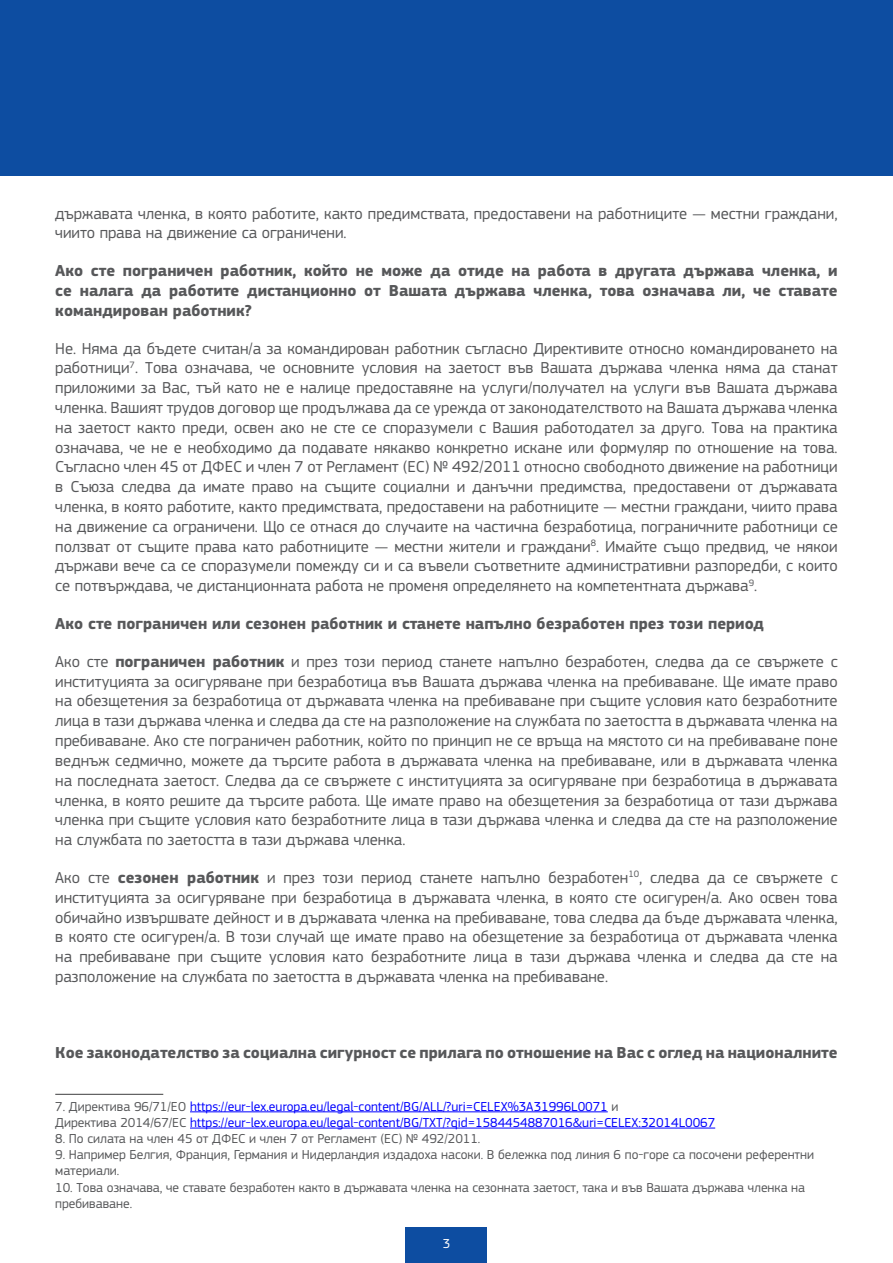
<style>
.page{position:relative;width:893px;height:1263px;background:#fff}
.page>*{position:absolute;margin:0;border:0;box-sizing:border-box;transform-origin:0 0}
.Normal__Web{font:16.5px/19.8px "EC Square Sans Pro";color:#57585a;text-align:justify}
.Normal__Web-2{font:700 16.5px/19.8px "EC Square Sans Pro";color:#57585a;text-align:justify}
.Footnote_text{font:13.5px/16.2px "EC Square Sans Pro";color:#57585a}
.Footnote_text-2{font:13.5px "EC Square Sans Pro";color:#00f}
.t1{font:13.5px "EC Square Sans Pro";color:#fff}
.s1{font-weight:700}
.s2{color:#57585a}
</style>
<div class="page">
<div style="left:406px;top:1228px;width:81px;height:35px;background:#0d4da1"></div>
<div style="left:0;top:0;width:893px;height:176px;background:#0d4da1"></div>
<hr style="left:55px;top:1094px;width:108px;height:1px;background:#3e3e3f">
<hr style="left:190px;top:1111px;width:418px;height:1px;background:#00f">
<hr style="left:190px;top:1128px;width:525px;height:1px;background:#00f">
<p class="Normal__Web" style="left:55px;top:203px;width:784px">държавата членка, в която работите, както предимствата, предоставени на работниците — местни граждани, чиито права на движение са ограничени.</p>
<p class="Normal__Web-2" style="left:55px;top:261px;width:784px">Ако сте пограничен работник, който не може да отиде на работа в другата държава членка, и се налага да работите дистанционно от Вашата държава членка, това означава ли, че ставате командирован работник?</p>
<p class="Normal__Web" style="left:55px;top:338px;width:784px">Не. Няма да бъдете считан/а за командирован работник съгласно Директивите относно командироването на работници<sup>7</sup>. Това означава, че основните условия на заетост във Вашата държава членка няма да станат приложими за Вас, тъй като не е налице предоставяне на услуги/получател на услуги във Вашата държава членка. Вашият трудов договор ще продължава да се урежда от законодателството на Вашата държава членка на заетост както преди, освен ако не сте се споразумели с Вашия работодател за друго. Това на практика означава, че не е необходимо да подавате някакво конкретно искане или формуляр по отношение на това.<br>Съгласно член 45 от ДФЕС и член 7 от Регламент (ЕС) № 492/2011 относно свободното движение на работници в Съюза следва да имате право на същите социални и данъчни предимства, предоставени от държавата членка, в която работите, както предимствата, предоставени на работниците — местни граждани, чиито права на движение са ограничени. Що се отнася до случаите на частична безработица, пограничните работници се ползват от същите права като работниците — местни жители и граждани<sup>8</sup>. Имайте също предвид, че някои държави вече са се споразумели помежду си и са въвели съответните административни разпоредби, с които се потвърждава, че дистанционната работа не променя определянето на компетентната държава<sup>9</sup>.</p>
<p class="Normal__Web-2" style="left:55px;top:614px;width:710px">Ако сте пограничен или сезонен работник и станете напълно безработен през този период</p>
<p class="Normal__Web" style="left:55px;top:652px;width:784px">Ако сте <span class="s1">пограничен работник</span> и през този период станете напълно безработен, следва да се свържете с институцията за осигуряване при безработица във Вашата държава членка на пребиваване. Ще имате право на обезщетения за безработица от държавата членка на пребиваване при същите условия като безработните лица в тази държава членка и следва да сте на разположение на службата по заетостта в държавата членка на пребиваване. Ако сте пограничен работник, който по принцип не се връща на мястото си на пребиваване поне веднъж седмично, можете да търсите работа в държавата членка на пребиваване, или в държавата членка на последната заетост. Следва да се свържете с институцията за осигуряване при безработица в държавата членка, в която решите да търсите работа. Ще имате право на обезщетения за безработица от тази държава членка при същите условия като безработните лица в тази държава членка и следва да сте на разположение на службата по заетостта в тази държава членка.</p>
<p class="Normal__Web" style="left:55px;top:868px;width:784px">Ако сте <span class="s1">сезонен работник</span> и през този период станете напълно безработен<sup>10</sup>, следва да се свържете с институцията за осигуряване при безработица в държавата членка, в която сте осигурен/а. Ако освен това обичайно извършвате дейност и в държавата членка на пребиваване, това следва да бъде държавата членка, в която сте осигурен/а. В този случай ще имате право на обезщетение за безработица от държавата членка на пребиваване при същите условия като безработните лица в тази държава членка и следва да сте на разположение на службата по заетостта в държавата членка на пребиваване.</p>
<p class="Normal__Web-2" style="left:55px;top:1043px;width:784px">Кое законодателство за социална сигурност се прилага по отношение на Вас с оглед на националните</p>
<p class="Footnote_text-2" style="left:55px;top:1098px;width:565px"><span class="s2">7. Директива 96/71/ЕО</span> https://eur-lex.europa.eu/legal-content/BG/ALL/?uri=CELEX%3A31996L0071 <span class="s2">и</span></p>
<p class="Footnote_text-2" style="left:55px;top:1114px;width:661px"><span class="s2">Директива 2014/67/ЕС</span> https://eur-lex.europa.eu/legal-content/BG/TXT/?qid=1584454887016&amp;uri=CELEX:32014L0067</p>
<p class="Footnote_text" style="left:55px;top:1130px;width:427px">8. По силата на член 45 от ДФЕС и член 7 от Регламент (ЕС) № 492/2011.</p>
<p class="Footnote_text" style="left:55px;top:1146px;width:760px">9. Например Белгия, Франция, Германия и Нидерландия издадоха насоки. В бележка под линия 6 по-горе са посочени референтни материали.</p>
<p class="Footnote_text" style="left:55px;top:1179px;width:751px">10. Това означава, че ставате безработен както в държавата членка на сезонната заетост, така и във Вашата държава членка на пребиваване.</p>
<p class="t1" style="left:443px;top:1235px;width:9px">3</p>
</div>
